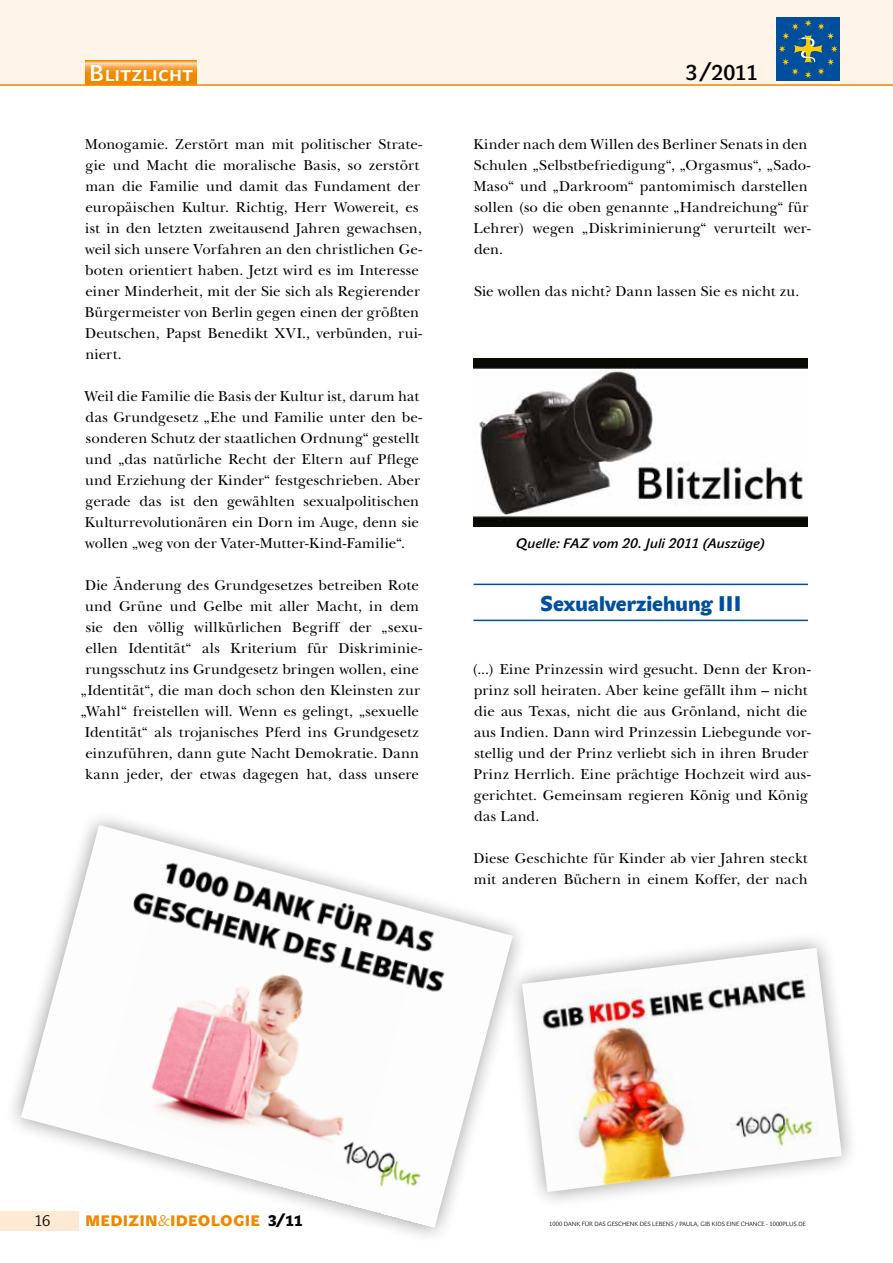
<style>
.page{position:relative;width:893px;height:1263px;background:#fff}
.page>*{position:absolute;margin:0;border:0;box-sizing:border-box;transform-origin:0 0}
.t1{font:22.5px "John Sans Medium Pro";letter-spacing:.02em;color:#fff}
.t2{font:21px "John Sans Black Pro";color:#004e9e}
.t3{font:21px "John Sans Medium Pro";color:#000}
.t4{font:15px/21px "New Baskerville Std";letter-spacing:.01em;color:#000}
.t5{font:15px "John Sans Black Pro";letter-spacing:.015em;color:#f18700}
.t6{font:15px "John Sans Lite Pro";color:#000}
.t7{font:italic 13.5px "John Sans Medium Pro";letter-spacing:.015em;color:#000}
.t8{font:6px "John Sans Lite Pro";color:#000}
.s1{font-family:"John Sans Lite Pro"}
.s2{color:#000}
</style>
<div class="page">
<div style="left:0;top:1211px;width:79px;height:19px;background:#fee9d2"></div>
<div style="left:0;top:0;width:893px;height:86px;background:#fef4e8"></div>
<hr style="left:0;top:84px;width:893px;height:2px;background:#f18700">
<img style="left:473px;top:359px;width:335px;height:168px">
<hr style="left:473px;top:584px;width:335px;height:1px;background:#004e9e">
<hr style="left:473px;top:620px;width:335px;height:1px;background:#004e9e">
<div style="left:777px;top:17px;width:63px;height:63px;background:#004e9e"></div>
<svg style="left:779px;top:19px;width:59px;height:59px"></svg>
<svg style="left:85px;top:60px;width:112px;height:24px;background:#f39929"></svg>
<div style="left:4px;top:808px;width:526px;height:437px;background:#fff"></div>
<img style="left:21px;top:825px;width:492px;height:403px">
<div style="left:504px;top:930px;width:356px;height:280px;background:#000;opacity:.4"></div>
<img style="left:522px;top:948px;width:320px;height:244px">
<h1 class="t1" style="left:89px;top:60px;width:105px">Blitzlicht</h1>
<h2 class="t3" style="left:686px;top:61px;width:74px">3/2011</h2>
<p class="t4" style="left:85px;top:133px;width:339px">Monogamie. Zerstört man mit politischer Strate&shy;gie und Macht die moralische Basis, so zerstört man die Familie und damit das Fundament der europäischen Kultur. Richtig, Herr Wowereit, es ist in den letzten zweitausend Jahren gewachsen, weil sich unsere Vorfahren an den christlichen Ge&shy;boten orientiert haben. Jetzt wird es im Interesse einer Minderheit, mit der Sie sich als Regierender Bürgermeister von Berlin gegen einen der größten Deutschen, Papst Benedikt XVI., verbünden, rui&shy;niert.</p>
<p class="t4" style="left:84px;top:385px;width:339px">Weil die Familie die Basis der Kultur ist, darum hat das Grundgesetz „Ehe und Familie unter den be&shy;sonderen Schutz der staatlichen Ordnung“ gestellt und „das natürliche Recht der Eltern auf Pflege und Erziehung der Kinder“ festgeschrieben. Aber gerade das ist den gewählten sexualpolitischen Kulturrevolutionären ein Dorn im Auge, denn sie wollen „weg von der Vater-Mutter-Kind-Familie“.</p>
<p class="t4" style="left:81px;top:574px;width:343px;text-align:center">Die Änderung des Grundgesetzes betreiben Rote und Grüne und Gelbe mit aller Macht, in dem sie den völlig willkürlichen Begriff der „sexu&shy;ellen Identität“ als Kriterium für Diskriminie&shy;rungsschutz ins Grundgesetz bringen wollen, eine „Identität“, die man doch schon den Kleinsten zur „Wahl“ freistellen will. Wenn es gelingt, „sexuelle Identität“ als trojanisches Pferd ins Grundgesetz einzuführen, dann gute Nacht Demokratie. Dann kann jeder, der etwas dagegen hat, dass unsere</p>
<p class="t4" style="left:473px;top:133px;width:339px">Kinder nach dem Willen des Berliner Senats in den Schulen „Selbstbefriedigung“, „Orgasmus“, „Sado-Maso“ und „Darkroom“ pantomimisch darstellen sollen (so die oben genannte „Handreichung“ für Lehrer) wegen „Diskriminierung“ verurteilt wer&shy;den.</p>
<p class="t4" style="left:474px;top:280px;width:327px">Sie wollen das nicht? Dann lassen Sie es nicht zu.</p>
<p class="t7" style="left:516px;top:535px;width:251px">Quelle: FA Z vom 20. Juli 2011 (Auszüge)</p>
<h2 class="t2" style="left:540px;top:591px;width:186px">Sexualverziehung III</h2>
<p class="t4" style="left:472px;top:658px;width:340px">(...) Eine Prinzessin wird gesucht. Denn der Kron&shy;prinz soll heiraten. Aber keine gefällt ihm – nicht die aus Texas, nicht die aus Grönland, nicht die aus Indien. Dann wird Prinzessin Liebegunde vor&shy;stellig und der Prinz verliebt sich in ihren Bruder Prinz Herrlich. Eine prächtige Hochzeit wird aus&shy;gerichtet. Gemeinsam regieren König und König das Land.</p>
<p class="t4" style="left:473px;top:847px;width:336px">Diese Geschichte für Kinder ab vier Jahren steckt mit anderen Büchern in einem Koffer, der nach</p>
<p class="t6" style="left:35px;top:1212px;width:17px">16</p>
<p class="t5" style="left:85px;top:1212px;width:219px">Medizin<span class="s1">&amp;</span>I deologie <span class="s2">3/11</span></p>
<p class="t8" style="left:549px;top:1220px;width:197px">1000 DANK FÜR DAS GESCH ENK D ES LEBENS / PAULA, GIB KIDS EINE CHA</p>
<p class="t8" style="left:753px;top:1220px;width:55px">NCE - 1000PLUS.DE</p>
</div>
